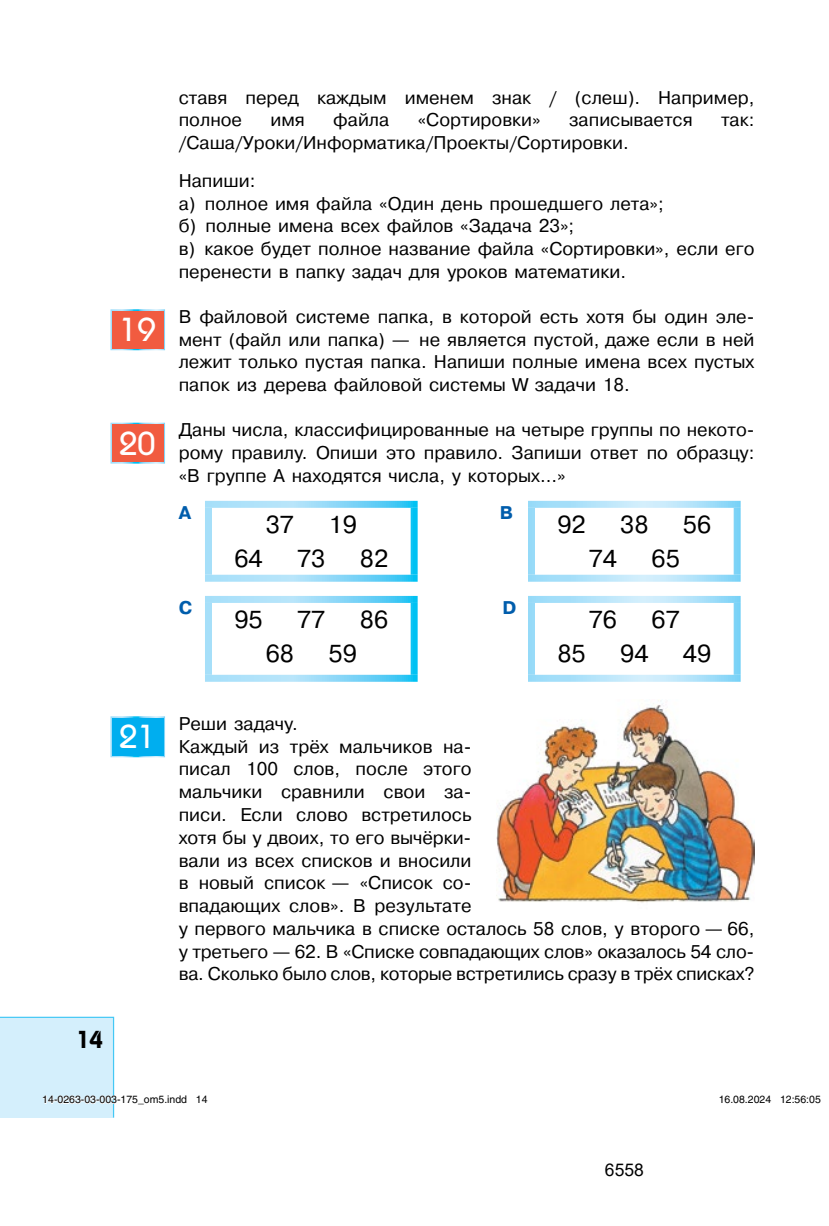
<style>
.page{position:relative;width:829px;height:1226px;background:#fff}
.page>*{position:absolute;margin:0;border:0;box-sizing:border-box;transform-origin:0 0}
.t1{font:500 33.25px "Bauhaus C";color:#fff}
.t2{font:24.5px "Pragmatica C";color:#000}
.t3{font:600 24.5px "Bauhaus C";color:#000}
.t4{font:18.38px/22.8px "Pragmatica C";color:#000}
.t5{font:700 18.38px "Pragmatica C";color:#005dac}
.t6{font:17.5px "Arial";color:#000}
.t7{font:10.5px "Helvetica";color:#000}
</style>
<div class="page">
<svg style="left:528px;top:501px;width:212px;height:7px"></svg>
<svg style="left:528px;top:574px;width:212px;height:7px"></svg>
<svg style="left:205px;top:596px;width:212px;height:7px"></svg>
<svg style="left:205px;top:674px;width:212px;height:7px"></svg>
<div style="left:733px;top:508px;width:7px;height:66px;background:#7cd3f7"></div>
<div style="left:733px;top:603px;width:7px;height:71px;background:#7cd3f7"></div>
<svg style="left:528px;top:674px;width:212px;height:7px"></svg>
<svg style="left:528px;top:596px;width:212px;height:7px"></svg>
<div style="left:528px;top:508px;width:7px;height:66px;background:#96daf8"></div>
<div style="left:528px;top:603px;width:7px;height:71px;background:#96daf8"></div>
<svg style="left:410px;top:603px;width:7px;height:71px"></svg>
<svg style="left:205px;top:501px;width:212px;height:7px"></svg>
<svg style="left:410px;top:508px;width:7px;height:66px"></svg>
<svg style="left:205px;top:574px;width:212px;height:7px"></svg>
<div style="left:205px;top:508px;width:7px;height:66px;background:#a6dff9"></div>
<div style="left:205px;top:603px;width:7px;height:71px;background:#a6dff9"></div>
<div style="left:110px;top:309px;width:55px;height:41px;background:#f15b40"></div>
<div style="left:110px;top:422px;width:55px;height:41px;background:#f15b40"></div>
<div style="left:110px;top:716px;width:55px;height:41px;background:#00aeef"></div>
<img style="left:496px;top:700px;width:258px;height:203px">
<svg style="left:0;top:1016px;width:115px;height:102px;background:#d2eefb"></svg>
<p class="t4" style="left:179px;top:86px;width:577px">ставя перед каждым именем знак / (слеш). Например, полное</p>
<p class="t4" style="left:270px;top:109px;width:36px">имя</p>
<p class="t4" style="left:333px;top:109px;width:58px">файла</p>
<p class="t4" style="left:417px;top:109px;width:124px">«Сортировки»</p>
<p class="t4" style="left:569px;top:109px;width:125px">записывается</p>
<p class="t4" style="left:721px;top:109px;width:35px">так:</p>
<p class="t4" style="left:179px;top:124px;width:451px;line-height:37.6px">/Саша/Уроки/Информатика/Проекты/Сортировки.<br>Напиши:</p>
<p class="t4" style="left:179px;top:192px;width:577px">а) полное имя файла «Один день прошедшего лета»;<br>б) полные имена всех файлов «Задача 23»;<br>в) какое будет полное название файла «Сортировки», если его перенести в папку задач для уроков математики.</p>
<h1 class="t1" style="left:119px;top:311px;width:38px">19</h1>
<p class="t4" style="left:179px;top:305px;width:577px;text-align:justify">В файловой системе папка, в которой есть хотя бы один эле‑ мент (файл или папка) — не является пустой, даже если в ней лежит только пустая папка. Напиши полные имена всех пустых папок из дерева файловой системы W задачи 18.</p>
<h1 class="t1" style="left:119px;top:424px;width:38px">20</h1>
<p class="t4" style="left:179px;top:418px;width:577px;text-align:justify">Даны числа, классифицированные на четыре группы по некото‑ рому правилу. Опиши это правило. Запиши ответ по образцу: «В группе А находятся числа, у которых...»</p>
<p class="t5" style="left:179px;top:502px;width:14px">A</p>
<h2 class="t2" style="left:266px;top:511px;width:30px">37</h2>
<h2 class="t2" style="left:328px;top:511px;width:30px">19</h2>
<h2 class="t2" style="left:234px;top:544px;width:30px">64</h2>
<h2 class="t2" style="left:297px;top:544px;width:30px">73</h2>
<h2 class="t2" style="left:360px;top:544px;width:30px">82</h2>
<p class="t5" style="left:499px;top:502px;width:15px">B</p>
<h2 class="t2" style="left:557px;top:511px;width:30px">92</h2>
<h2 class="t2" style="left:620px;top:511px;width:30px">38</h2>
<h2 class="t2" style="left:682px;top:511px;width:30px">56</h2>
<h2 class="t2" style="left:588px;top:544px;width:30px">74</h2>
<h2 class="t2" style="left:651px;top:544px;width:30px">65</h2>
<p class="t5" style="left:179px;top:597px;width:15px">C</p>
<h2 class="t2" style="left:234px;top:606px;width:30px">95</h2>
<h2 class="t2" style="left:297px;top:606px;width:30px">77</h2>
<h2 class="t2" style="left:360px;top:606px;width:30px">86</h2>
<h2 class="t2" style="left:266px;top:639px;width:30px">68</h2>
<h2 class="t2" style="left:328px;top:639px;width:30px">59</h2>
<p class="t5" style="left:502px;top:597px;width:15px">D</p>
<h2 class="t2" style="left:588px;top:606px;width:30px">76</h2>
<h2 class="t2" style="left:651px;top:606px;width:30px">67</h2>
<h2 class="t2" style="left:557px;top:639px;width:30px">85</h2>
<h2 class="t2" style="left:620px;top:639px;width:30px">94</h2>
<h2 class="t2" style="left:682px;top:639px;width:30px">49</h2>
<h1 class="t1" style="left:119px;top:718px;width:38px">21</h1>
<p class="t4" style="left:179px;top:712px;width:577px">Реши задачу.<br>Каждый из трёх мальчиков на‑<br>писал 100 слов, после этого<br>мальчики сравнили свои за‑<br>писи. Если слово встретилось<br>хотя бы у двоих, то его вычёрки‑<br>вали из всех списков и вносили<br>в новый список — «Список со‑<br>впадающих слов». В результате<br>у первого мальчика в списке осталось 58 слов, у второго — 66, у третьего — 62. В «Списке совпадающих слов» оказалось 54 сло‑ ва. Сколько было слов, которые встретились сразу в трёх списках?</p>
<h2 class="t3" style="left:76px;top:1024px;width:29px">14</h2>
<p class="t7" style="left:42px;top:1093px;width:167px">14-0263-03-003-175_om5.indd 14</p>
<p class="t7" style="left:718px;top:1093px;width:104px">16.08.2024 12:56:05</p>
<p class="t6" style="left:605px;top:1157px;width:40px">6558</p>
</div>
